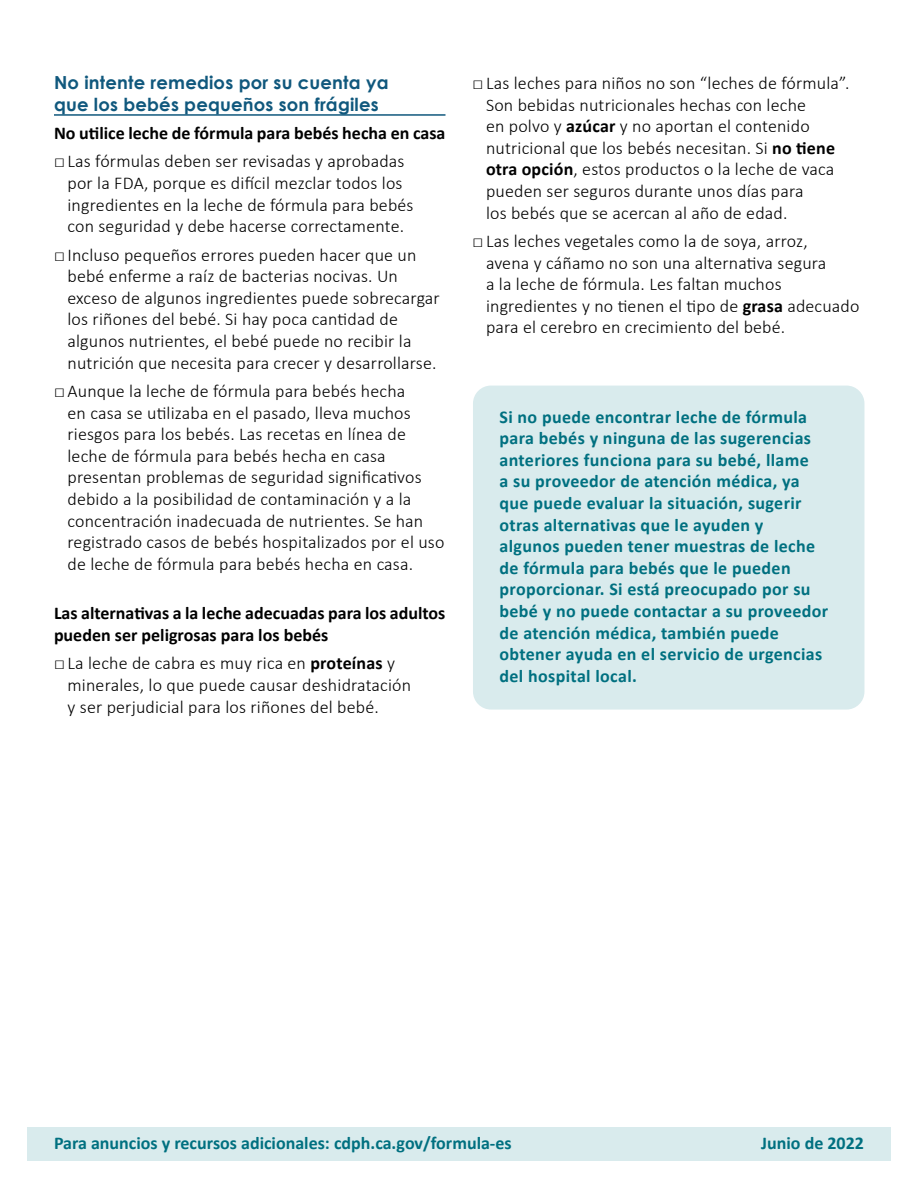
<style>
.page{position:relative;width:918px;height:1188px;background:#fff}
.page>*{position:absolute;margin:0;border:0;box-sizing:border-box;transform-origin:0 0}
.Bullets{font:300 18px/21.6px "Calibri";letter-spacing:.01em;color:#000}
.t1{font:700 18px/21.6px "Calibri";letter-spacing:.02em;color:#007080}
.t2{font:700 18px/21.6px "Calibri";color:#000}
.t3{font:700 18px "Calibri";color:#007080}
.H2__bold_blue{font:700 18px/21.6px "Century Gothic";letter-spacing:.01em;color:#10587d}
.s1{font-weight:700}
</style>
<div class="page">
<div style="left:27px;top:1127px;width:864px;height:34px;background:#d9ebed"></div>
<div style="left:473px;top:386px;width:391px;height:324px;background:#d9ebed;border-radius:18px"></div>
<hr style="left:54px;top:114px;width:392px;height:2px;background:#10587d">
<h2 class="H2__bold_blue" style="left:54px;top:71px;width:336px">No intente remedios por su cuenta ya que los bebés pequeños son frágiles</h2>
<p class="t2" style="left:54px;top:122px;width:393px">No utilice leche de fórmula para bebés hecha en casa</p>
<p class="Bullets" style="left:68px;top:150px;width:348px;text-indent:-14px">□Las fórmulas deben ser revisadas y aprobadas por la FDA, porque es difícil mezclar todos los ingredientes en la leche de fórmula para bebés con seguridad y debe hacerse correctamente.</p>
<p class="Bullets" style="left:68px;top:244px;width:374px;text-indent:-14px">□Incluso pequeños errores pueden hacer que un bebé enferme a raíz de bacterias nocivas. Un exceso de algunos ingredientes puede sobrecargar los riñones del bebé. Si hay poca cantidad de algunos nutrientes, el bebé puede no recibir la nutrición que necesita para crecer y desarrollarse.</p>
<p class="Bullets" style="left:68px;top:380px;width:378px;text-indent:-14px">□Aunque la leche de fórmula para bebés hecha<br>en casa se utilizaba en el pasado, lleva muchos riesgos para los bebés. Las recetas en línea de leche de fórmula para bebés hecha en casa presentan problemas de seguridad significativos debido a la posibilidad de contaminación y a la concentración inadecuada de nutrientes. Se han registrado casos de bebés hospitalizados por el uso de leche de fórmula para bebés hecha en casa.</p>
<p class="t2" style="left:54px;top:602px;width:393px">Las alternativas a la leche adecuadas para los adultos pueden ser peligrosas para los bebés</p>
<p class="Bullets" style="left:68px;top:652px;width:345px;text-indent:-14px">□La leche de cabra es muy rica en <span class="s1">proteínas</span> y minerales, lo que puede causar deshidratación y ser perjudicial para los riñones del bebé.</p>
<p class="Bullets" style="left:486px;top:72px;width:365px;text-indent:-14px">□Las leches para niños no son “leches de fórmula”.<br>Son bebidas nutricionales hechas con leche<br>en polvo y <span class="s1">azúcar</span> y no aportan el contenido nutricional que los bebés necesitan. Si <span class="s1">no tiene otra opción</span>, estos productos o la leche de vaca pueden ser seguros durante unos días para<br>los bebés que se acercan al año de edad.</p>
<p class="Bullets" style="left:486px;top:230px;width:375px;text-indent:-14px">□Las leches vegetales como la de soya, arroz,<br>avena y cáñamo no son una alternativa segura<br>a la leche de fórmula. Les faltan muchos ingredientes y no tienen el tipo de <span class="s1">grasa</span> adecuado para el cerebro en crecimiento del bebé.</p>
<p class="t1" style="left:500px;top:406px;width:330px">Si no puede encontrar leche de fórmula para bebés y ninguna de las sugerencias anteriores funciona para su bebé, llame<br>a su proveedor de atención médica, ya que puede evaluar la situación, sugerir otras alternativas que le ayuden y<br>algunos pueden tener muestras de leche de fórmula para bebés que le pueden proporcionar. Si está preocupado por su bebé y no puede contactar a su proveedor de atención médica, también puede obtener ayuda en el servicio de urgencias del hospital local.</p>
<p class="t3" style="left:54px;top:1130px;width:459px">Para anuncios y recursos adicionales: cdph.ca.gov/formula-es</p>
<p class="t3" style="left:761px;top:1130px;width:104px">Junio de 2022</p>
</div>
